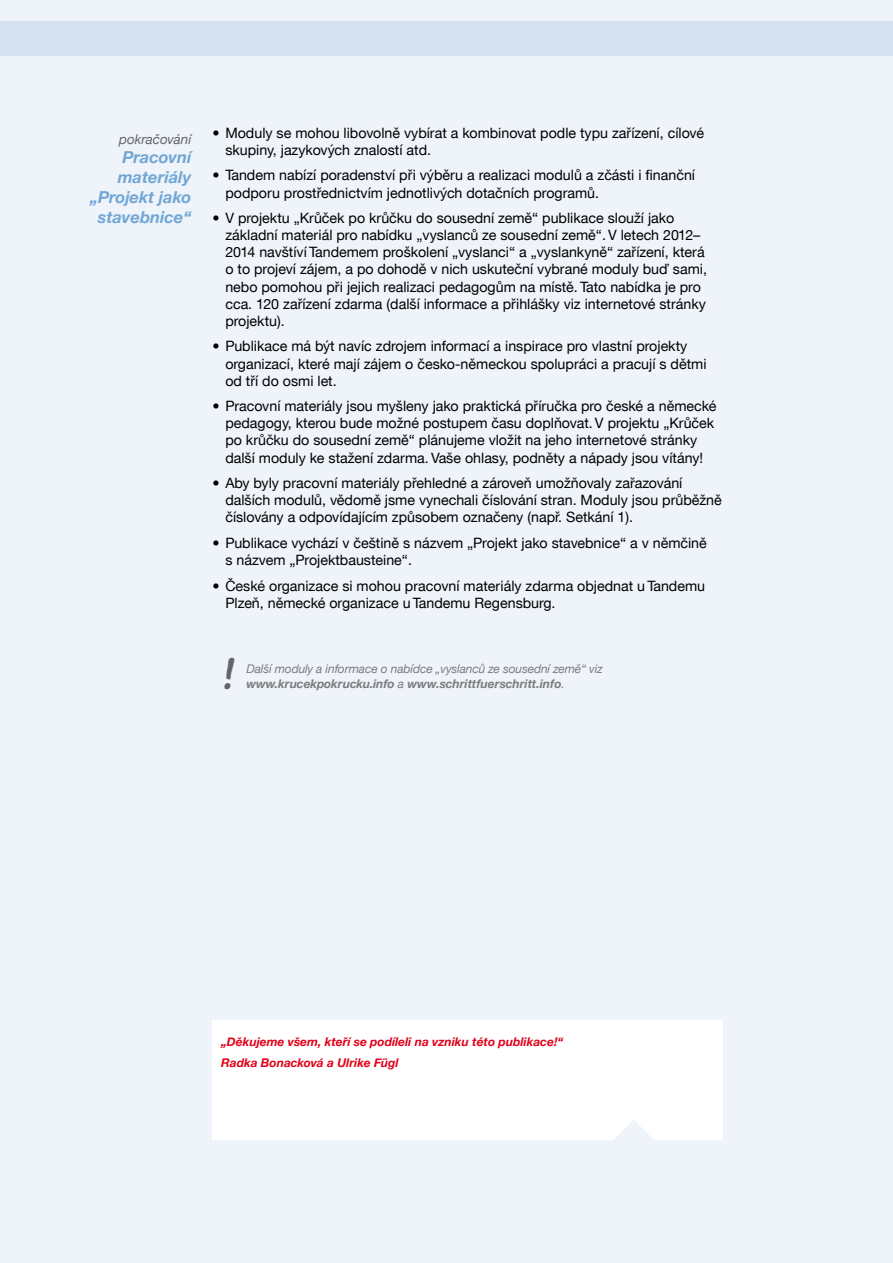
<style>
.page{position:relative;width:893px;height:1263px;background:#eff3fa}
.page>*{position:absolute;margin:0;border:0;box-sizing:border-box;transform-origin:0 0}
.t1{font:700 45px "Segoe Print";color:#646567}
.t2{font:italic 700 16.5px/19.8px "Helvetica Neue CE";color:#71a7d5;text-align:right}
.t3{font:14.25px/17.1px "Helvetica Neue CE";color:#000}
.t4{font:italic 13.5px "Helvetica Neue CE";color:#646567}
.t5{font:italic 12px/14.4px "Helvetica Neue CE";letter-spacing:-.01em;color:#7b7c7e}
.t6{font:italic 700 12px/21px "Helvetica Neue CE";color:#e2001a}
.s1{font-weight:700}
</style>
<div class="page">
<div style="left:0;top:21px;width:893px;height:34px;background:#d5e1f1"></div>
<div style="left:213px;top:1020px;width:510px;height:120px;background:#fff"></div>
<svg style="left:614px;top:1120px;width:40px;height:20px"></svg>
<p class="t4" style="left:119px;top:131px;width:74px">pokračování</p>
<p class="t2" style="left:90px;top:148px;width:103px">Pracovní materiály „Projekt jako stavebnice“</p>
<p class="t3" style="left:225px;top:124px;width:480px;text-indent:-13px">• Moduly se mohou libovolně vybírat a kombinovat podle typu zařízení, cílové skupiny, jazykových znalostí atd.</p>
<p class="t3" style="left:225px;top:167px;width:471px;text-indent:-13px">• Tandem nabízí poradenství při výběru a realizaci modulů a zčásti i finanční podporu prostřednictvím jednotlivých dotačních programů.</p>
<p class="t3" style="left:225px;top:210px;width:483px;text-indent:-13px">• V projektu „Krůček po krůčku do sousední země“ publikace slouží jako základní materiál pro nabídku „vyslanců ze sousední země“. V letech 2012– 2014 navštíví Tandemem proškolení „vyslanci“ a „vyslankyně“ zařízení, která o to projeví zájem, a po dohodě v nich uskuteční vybrané moduly buď sami, nebo pomohou při jejich realizaci pedagogům na místě. Tato nabídka je pro cca. 120 zařízení zdarma (další informace a přihlášky viz internetové stránky projektu).</p>
<p class="t3" style="left:225px;top:338px;width:483px;text-indent:-13px">• Publikace má být navíc zdrojem informací a inspirace pro vlastní projekty organizací, které mají zájem o česko-německou spolupráci a pracují s dětmi od tří do osmi let.</p>
<p class="t3" style="left:225px;top:398px;width:493px;text-indent:-13px">• Pracovní materiály jsou myšleny jako praktická příručka pro české a německé pedagogy, kterou bude možné postupem času doplňovat. V projektu „Krůček po krůčku do sousední země“ plánujeme vložit na jeho internetové stránky další moduly ke stažení zdarma. Vaše ohlasy, podněty a nápady jsou vítány!</p>
<p class="t3" style="left:225px;top:475px;width:498px;text-indent:-13px">• Aby byly pracovní materiály přehledné a zároveň umožňovaly zařazování dalších modulů, vědomě jsme vynechali číslování stran. Moduly jsou průběžně číslovány a odpovídajícím způsobem označeny (např. Setkání 1).</p>
<p class="t3" style="left:225px;top:534px;width:483px;text-indent:-13px">• Publikace vychází v češtině s názvem „Projekt jako stavebnice“ a v němčině s názvem „Projektbausteine“.</p>
<p class="t3" style="left:225px;top:577px;width:481px;text-indent:-13px">• České organizace si mohou pracovní materiály zdarma objednat u Tandemu<br>Plzeň, německé organizace u Tandemu Regensburg.</p>
<h1 class="t1" style="left:222px;top:633px;width:16px">!</h1>
<p class="t5" style="left:246px;top:662px;width:358px">Další moduly a informace o nabídce „vyslanců ze sousední země“ viz <span class="s1">www.krucekpokrucku.info</span> a <span class="s1">www.schrittfuerschritt.info</span>.</p>
<p class="t6" style="left:221px;top:1031px;width:344px">„Děkujeme všem, kteří se podíleli na vzniku této publikace!“<br>Radka Bonacková a Ulrike Fügl</p>
</div>
